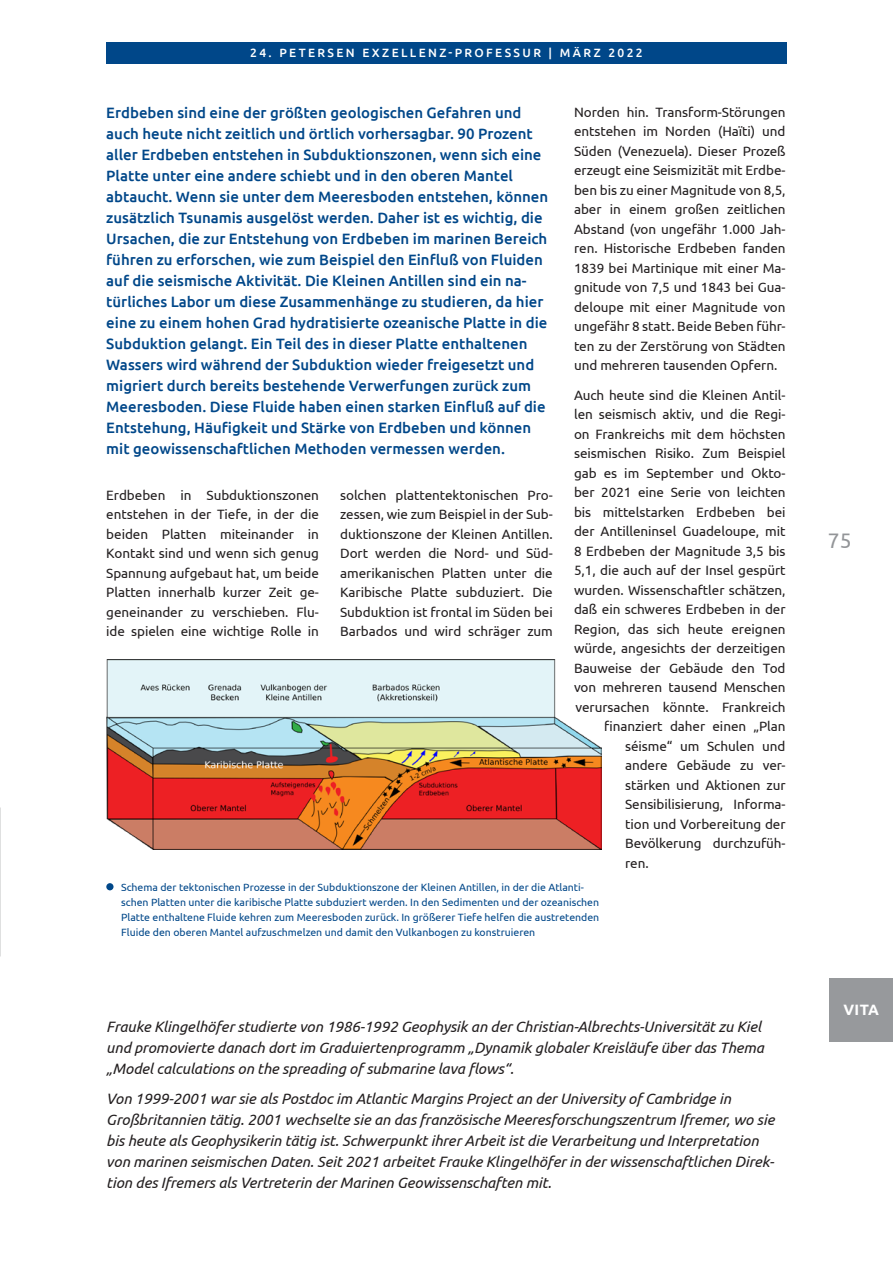
<style>
.page{position:relative;width:893px;height:1263px;background:#fff}
.page>*{position:absolute;margin:0;border:0;box-sizing:border-box;transform-origin:0 0}
.t1{font:21px "Ubuntu";color:#939598}
.t2{font:500 15px/21px "Ubuntu";color:#004789}
.PB17_vita{font:italic 15px/21px "Ubuntu";letter-spacing:-.005em;color:#231f20}
.t3{font:700 15px "Ubuntu";color:#fff}
.t4{font:13.5px/19.5px "Ubuntu";letter-spacing:-.005em;color:#231f20;text-align:justify}
.PB17_Top_box{font:500 12px "Ubuntu";letter-spacing:.2em;color:#fff}
.PB17_caption_blue{font:10.5px/15px "Ubuntu";color:#004789}
</style>
<div class="page">
<div style="left:106px;top:43px;width:681px;height:21px;background:#004789"></div>
<div style="left:106px;top:883px;width:8px;height:7px;background:#004789;border-radius:50%"></div>
<div style="left:829px;top:978px;width:64px;height:64px;background:#97999c"></div>
<img style="left:106px;top:659px;width:495px;height:191px">
<p class="PB17_Top_box" style="left:250px;top:45px;width:394px">24. PETERSEN EXZELLENZ-PROFESSUR | MÄRZ 2022</p>
<p class="t2" style="left:106px;top:102px;width:443px">Erdbeben sind eine der größten geologischen Gefahren und auch heute nicht zeitlich und örtlich vorhersagbar. 90 Prozent aller Erdbeben entstehen in Subduktionszonen, wenn sich eine Platte unter eine andere schiebt und in den oberen Mantel abtaucht. Wenn sie unter dem Meeresboden entstehen, können zusätzlich Tsunamis ausgelöst werden. Daher ist es wichtig, die Ursachen, die zur Entstehung von Erdbeben im marinen Bereich führen zu erforschen, wie zum Beispiel den Einfluß von Fluiden auf die seismische Aktivität. Die Kleinen Antillen sind ein na&shy;türliches Labor um diese Zusammenhänge zu studieren, da hier eine zu einem hohen Grad hydratisierte ozeanische Platte in die Subduktion gelangt. Ein Teil des in dieser Platte enthaltenen Wassers wird während der Subduktion wieder freigesetzt und migriert durch bereits bestehende Verwerfungen zurück zum Meeresboden. Diese Fluide haben einen starken Einfluß auf die Entstehung, Häufigkeit und Stärke von Erdbeben und können mit geowissenschaftlichen Methoden vermessen werden.</p>
<p class="t4" style="left:106px;top:484px;width:214px">Erdbeben in Subduktionszonen entstehen in der Tiefe, in der die beiden Platten miteinander in Kontakt sind und wenn sich genug Spannung aufgebaut hat, um beide Platten innerhalb kurzer Zeit ge&shy;geneinander zu verschieben. Flu&shy;ide spielen eine wichtige Rolle in</p>
<p class="t4" style="left:340px;top:484px;width:214px">solchen plattentektonischen Pro&shy;zessen, wie zum Beispiel in der Sub&shy;duktionszone der Kleinen Antillen.<br>Dort werden die Nord- und Süd&shy;amerikanischen Platten unter die Karibische Platte subduziert. Die Subduktion ist frontal im Süden bei Barbados und wird schräger zum</p>
<p class="t4" style="left:574px;top:102px;width:213px">Norden hin. Transform-Störungen entstehen im Norden (Haïti) und Süden (Venezuela). Dieser Prozeß erzeugt eine Seismizität mit Erdbe&shy;ben bis zu einer Magnitude von 8,5, aber in einem großen zeitlichen Abstand (von ungefähr 1.000 Jah&shy;ren. Historische Erdbeben fanden 1839 bei Martinique mit einer Ma&shy;gnitude von 7,5 und 1843 bei Gua&shy;deloupe mit einer Magnitude von ungefähr 8 statt. Beide Beben führ&shy;ten zu der Zerstörung von Städten und mehreren tausenden Opfern.</p>
<p class="t4" style="left:574px;top:385px;width:213px">Auch heute sind die Kleinen Antil-</p>
<p class="t4" style="left:574px;top:404px;width:213px">len seismisch aktiv, und die Regi-</p>
<p class="t4" style="left:574px;top:424px;width:213px">on Frankreichs mit dem höchsten</p>
<p class="t4" style="left:574px;top:443px;width:213px">seismischen Risiko. Zum Beispiel</p>
<p class="t4" style="left:574px;top:463px;width:213px">gab es im September und Okto-</p>
<p class="t4" style="left:574px;top:482px;width:213px">ber 2021 eine Serie von leichten</p>
<p class="t4" style="left:574px;top:502px;width:213px">bis mittelstarken Erdbeben bei</p>
<p class="t4" style="left:574px;top:521px;width:213px">der Antilleninsel Guadeloupe, mit</p>
<p class="t4" style="left:574px;top:541px;width:213px">8 Erdbeben der Magnitude 3,5 bis</p>
<p class="t4" style="left:574px;top:560px;width:213px">5,1, die auch auf der Insel gespürt</p>
<p class="t4" style="left:574px;top:580px;width:213px">wurden. Wissenschaftler schätzen,</p>
<p class="t4" style="left:574px;top:599px;width:213px">daß ein schweres Erdbeben in der</p>
<p class="t4" style="left:574px;top:619px;width:213px">Region, das sich heute ereignen</p>
<p class="t4" style="left:574px;top:638px;width:213px">würde, angesichts der derzeitigen</p>
<p class="t4" style="left:574px;top:658px;width:213px">Bauweise der Gebäude den Tod</p>
<p class="t4" style="left:574px;top:677px;width:213px">von mehreren tausend Menschen</p>
<p class="t4" style="left:576px;top:697px;width:212px">verursachen könnte. Frankreich</p>
<p class="t4" style="left:604px;top:716px;width:183px">finanziert daher einen „Plan</p>
<p class="t4" style="left:625px;top:736px;width:162px">séisme“ um Schulen und</p>
<p class="t4" style="left:625px;top:755px;width:162px">andere Gebäude zu ver-</p>
<p class="t4" style="left:625px;top:775px;width:162px">stärken und Aktionen zur</p>
<p class="t4" style="left:625px;top:794px;width:162px">Sensibilisierung, Informa-</p>
<p class="t4" style="left:625px;top:814px;width:162px">tion und Vorbereitung der</p>
<p class="t4" style="left:625px;top:833px;width:162px">Bevölkerung durchzufüh-</p>
<p class="t4" style="left:625px;top:853px;width:25px">ren.</p>
<p class="PB17_caption_blue" style="left:121px;top:879px;width:480px">Schema der tektonischen Prozesse in der Subduktionszone der Kleinen Antillen, in der die Atlanti&shy;schen Platten unter die karibische Platte subduziert werden. In den Sedimenten und der ozeanischen Platte enthaltene Fluide kehren zum Meeresboden zurück. In größerer Tiefe helfen die austretenden Fluide den oberen Mantel aufzuschmelzen und damit den Vulkanbogen zu konstruieren</p>
<p class="PB17_vita" style="left:106px;top:1016px;width:659px">Frauke Klingelhöfer studierte von 1986-1992 Geophysik an der Christian-Albrechts-Universität zu Kiel und promovierte danach dort im Graduiertenprogramm „Dynamik globaler Kreisläufe über das Thema „Model calculations on the spreading of submarine lava flows“.</p>
<p class="PB17_vita" style="left:106px;top:1088px;width:670px">Von 1999-2001 war sie als Postdoc im Atlantic Margins Project an der University of Cambridge in Großbritannien tätig. 2001 wechselte sie an das französische Meeresforschungszentrum Ifremer, wo sie bis heute als Geophysikerin tätig ist. Schwerpunkt ihrer Arbeit ist die Verarbeitung und Interpretation von marinen seismischen Daten. Seit 2021 arbeitet Frauke Klingelhöfer in der wissenschaftlichen Direk&shy;tion des Ifremers als Vertreterin der Marinen Geowissenschaften mit.</p>
<p class="t1" style="left:828px;top:528px;width:25px">75</p>
<p class="t3" style="left:843px;top:1001px;width:37px">VITA</p>
</div>
